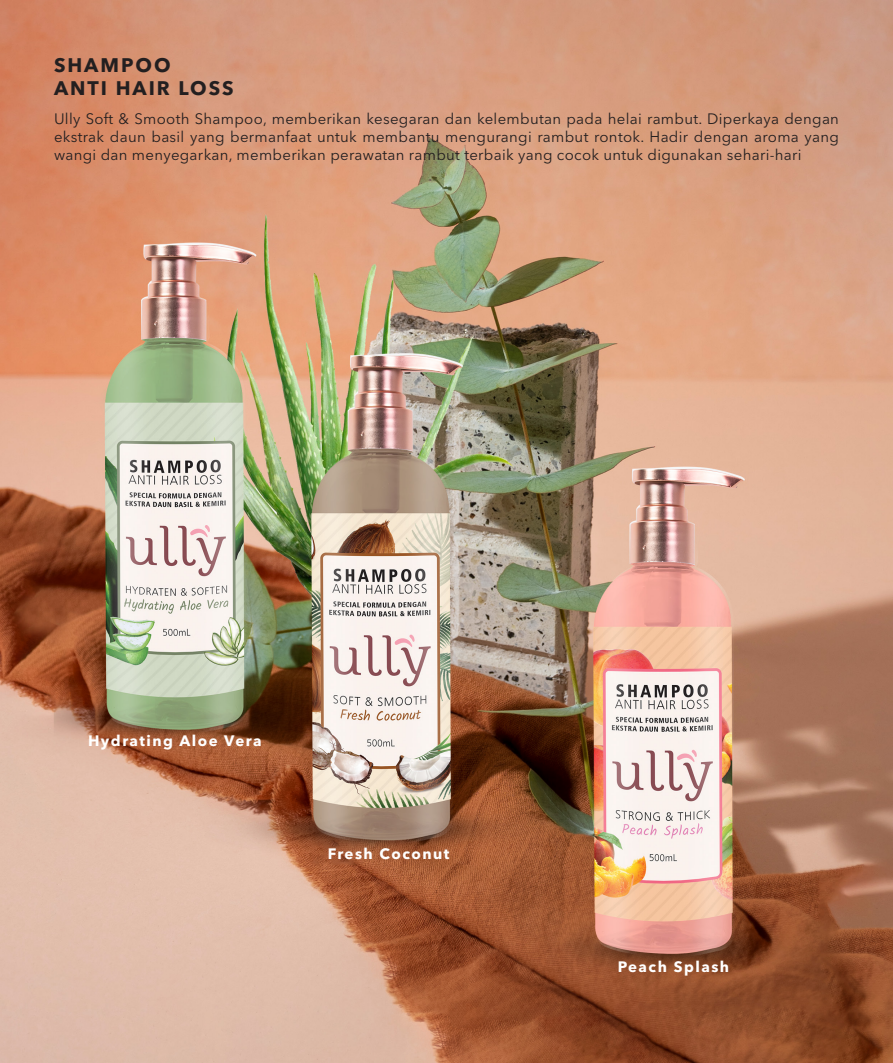
<style>
.page{position:relative;width:893px;height:1063px;background:#fff}
.page>*{position:absolute;margin:0;border:0;box-sizing:border-box;transform-origin:0 0}
.t1{font:700 19.5px "Avenir Next LT Pro";letter-spacing:.1em;color:#231f20}
.t2{font:15px/18px "Avenir Next LT Pro";letter-spacing:.02em;color:#231f20;text-align:justify}
.t3{font:700 15px "Avenir Next LT Pro";letter-spacing:.1em;color:#fff}
</style>
<div class="page">
<img style="left:0;top:1px;width:893px;height:1062px">
<p class="t1" style="left:54px;top:53px;width:118px">SHAMPOO</p>
<p class="t1" style="left:54px;top:76px;width:181px">ANTI HAIR LOSS</p>
<p class="t2" style="left:54px;top:110px;width:786px">Ully Soft &amp; Smooth Shampoo, memberikan kesegaran dan kelembutan pada helai rambut. Diperkaya dengan ekstrak daun basil yang bermanfaat untuk membantu mengurangi rambut rontok. Hadir dengan aroma yang wangi dan menyegarkan, memberikan perawatan rambut terbaik yang cocok untuk digunakan sehari-hari</p>
<p class="t3" style="left:88px;top:732px;width:175px">Hydrating Aloe Vera</p>
<p class="t3" style="left:328px;top:845px;width:123px">Fresh Coconut</p>
<p class="t3" style="left:618px;top:958px;width:113px">Peach Splash</p>
</div>
